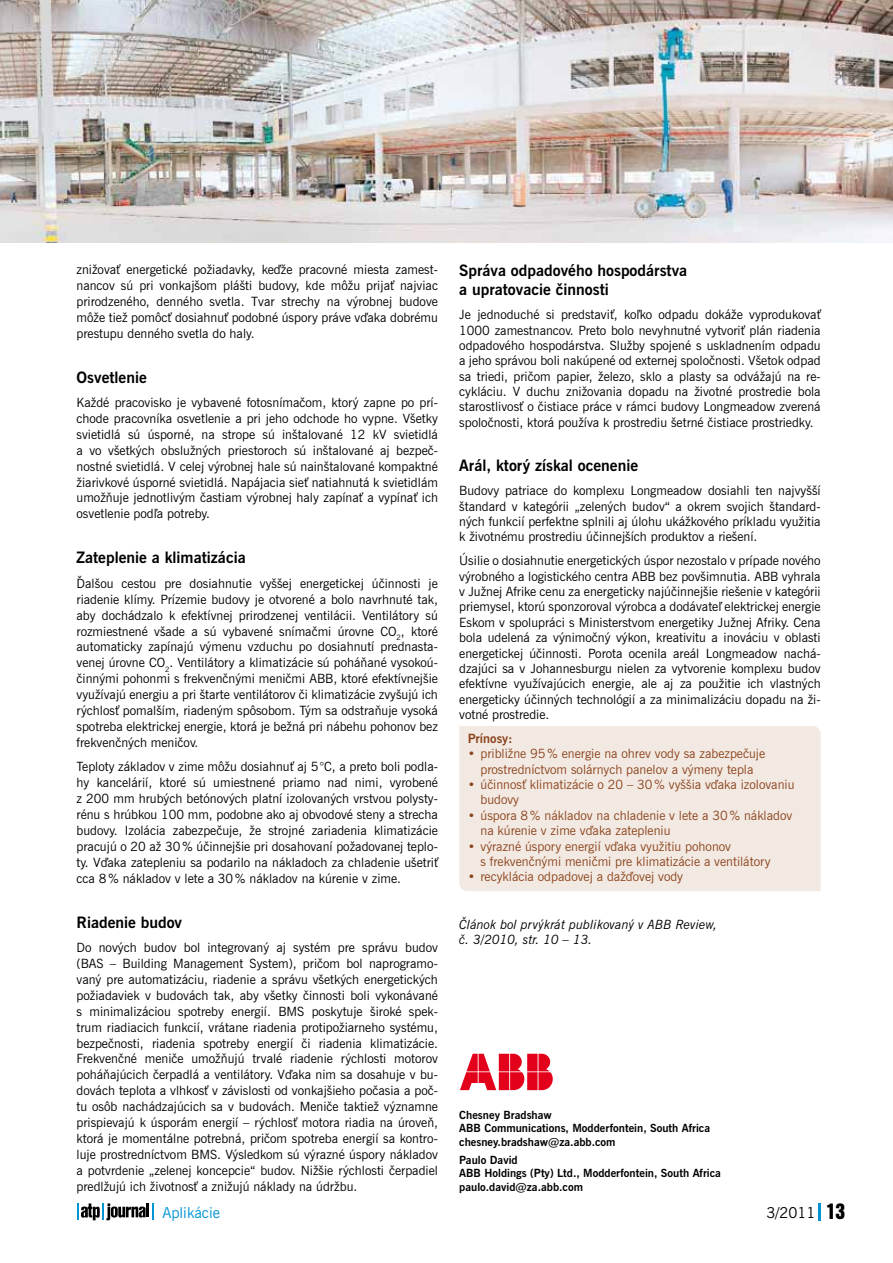
<style>
.page{position:relative;width:893px;height:1263px;background:#fff}
.page>*{position:absolute;margin:0;border:0;box-sizing:border-box;transform-origin:0 0}
.t1{font:700 15.75px/19px "News Gothic AT";color:#000}
.t2{font:15px "News Gothic AT";color:#0094d3}
.t3{font:15px "News Gothic AT";color:#000}
.t4{font:12.75px/15.9px "News Gothic AT";color:#000;text-align:justify}
.t5{font:12.75px/15.5px "News Gothic AT";color:#8c441d}
.t6{font:italic 12.75px/15.5px "News Gothic AT";color:#000}
.t7{font:700 12.75px "News Gothic AT";color:#8c441d}
.t8{font:700 11.25px/13.5px "News Gothic AT";color:#000}
.s1{font-family:"Swiss 921 AT Regular A";font-size:19.5px}
</style>
<div class="page">
<svg style="left:819px;top:1203px;width:2px;height:17px"></svg>
<svg style="left:152px;top:1203px;width:2px;height:17px"></svg>
<svg style="left:77px;top:1203px;width:69px;height:17px"></svg>
<hr style="left:146px;top:1203px;width:3px;height:14px;background:#000">
<div style="left:459px;top:726px;width:362px;height:165px;background:#f2e9e2"></div>
<img style="left:0;top:0;width:893px;height:242px">
<svg style="left:460px;top:1054px;width:93px;height:36px"></svg>
<p class="t4" style="left:77px;top:261px;width:363px">znižovať energetické požiadavky, keďže pracovné miesta zamest&shy;nancov sú pri vonkajšom plášti budovy, kde môžu prijať najviac prirodzeného, denného svetla. Tvar strechy na výrobnej budove môže tiež pomôcť dosiahnuť podobné úspory práve vďaka dobrému prestupu denného svetla do haly.</p>
<p class="t1" style="left:77px;top:367px;width:72px">Osvetlenie</p>
<p class="t4" style="left:77px;top:394px;width:363px">Každé pracovisko je vybavené fotosnímačom, ktorý zapne po prí&shy;chode pracovníka osvetlenie a pri jeho odchode ho vypne. Všetky svietidlá sú úsporné, na strope sú inštalované 12 kV svietidlá a vo všetkých obslužných priestoroch sú inštalované aj bezpeč&shy;nostné svietidlá. V celej výrobnej hale sú nainštalované kompaktné žiarivkové úsporné svietidlá. Napájacia sieť natiahnutá k svietidlám umožňuje jednotlivým častiam výrobnej haly zapínať a vypínať ich osvetlenie podľa potreby.</p>
<p class="t1" style="left:77px;top:548px;width:171px">Zateplenie a klimatizácia</p>
<p class="t4" style="left:77px;top:575px;width:363px">Ďalšou cestou pre dosiahnutie vyššej energetickej účinnosti je riadenie klímy. Prízemie budovy je otvorené a bolo navrhnuté tak, aby dochádzalo k efektívnej prirodzenej ventilácii. Ventilátory sú rozmiestnené všade a sú vybavené snímačmi úrovne CO<sub>2</sub>, ktoré automaticky zapínajú výmenu vzduchu po dosiahnutí prednasta&shy;venej úrovne CO<sub>2</sub>. Ventilátory a klimatizácie sú poháňané vysokoú&shy;činnými pohonmi s frekvenčnými meničmi ABB, ktoré efektívnejšie využívajú energiu a pri štarte ventilátorov či klimatizácie zvyšujú ich rýchlosť pomalším, riadeným spôsobom. Tým sa odstraňuje vysoká spotreba elektrickej energie, ktorá je bežná pri nábehu pohonov bez frekvenčných meničov.</p>
<p class="t4" style="left:77px;top:759px;width:363px">Teploty základov v zime môžu dosiahnuť aj 5°C, a preto boli podla&shy;hy kancelárií, ktoré sú umiestnené priamo nad nimi, vyrobené z 200 mm hrubých betónových platní izolovaných vrstvou polysty&shy;rénu s hrúbkou 100 mm, podobne ako aj obvodové steny a strecha budovy. Izolácia zabezpečuje, že strojné zariadenia klimatizácie pracujú o 20 až 30% účinnejšie pri dosahovaní požadovanej teplo&shy;ty. Vďaka zatepleniu sa podarilo na nákladoch za chladenie ušetriť cca 8% nákladov v lete a 30% nákladov na kúrenie v zime.</p>
<p class="t1" style="left:77px;top:912px;width:107px">Riadenie budov</p>
<p class="t4" style="left:77px;top:939px;width:363px">Do nových budov bol integrovaný aj systém pre správu budov (BAS – Building Management System), pričom bol naprogramo&shy;vaný pre automatizáciu, riadenie a správu všetkých energetických požiadaviek v budovách tak, aby všetky činnosti boli vykonávané s minimalizáciou spotreby energií. BMS poskytuje široké spek&shy;trum riadiacich funkcií, vrátane riadenia protipožiarneho systému, bezpečnosti, riadenia spotreby energií či riadenia klimatizácie.<br>Frekvenčné meniče umožňujú trvalé riadenie rýchlosti motorov poháňajúcich čerpadlá a ventilátory. Vďaka nim sa dosahuje v bu&shy;dovách teplota a vlhkosť v závislosti od vonkajšieho počasia a poč&shy;tu osôb nachádzajúcich sa v budovách. Meniče taktiež významne prispievajú k úsporám energií – rýchlosť motora riadia na úroveň, ktorá je momentálne potrebná, pričom spotreba energií sa kontro&shy;luje prostredníctvom BMS. Výsledkom sú výrazné úspory nákladov a potvrdenie „zelenej koncepcie“ budov. Nižšie rýchlosti čerpadiel predlžujú ich životnosť a znižujú náklady na údržbu.</p>
<p class="t1" style="left:459px;top:261px;width:230px">Správa odpadového hospodárstva a upratovacie činnosti</p>
<p class="t4" style="left:459px;top:307px;width:363px;line-height:15.5px">Je jednoduché si predstaviť, koľko odpadu dokáže vyprodukovať 1000 zamestnancov. Preto bolo nevyhnutné vytvoriť plán riadenia odpadového hospodárstva. Služby spojené s uskladnením odpadu a jeho správou boli nakúpené od externej spoločnosti. Všetok odpad sa triedi, pričom papier, železo, sklo a plasty sa odvážajú na re&shy;cykláciu. V duchu znižovania dopadu na životné prostredie bola starostlivosť o čistiace práce v rámci budovy Longmeadow zverená spoločnosti, ktorá používa k prostrediu šetrné čistiace prostriedky.</p>
<p class="t1" style="left:459px;top:456px;width:180px">Arál, ktorý získal ocenenie</p>
<p class="t4" style="left:459px;top:483px;width:363px;line-height:15.5px">Budovy patriace do komplexu Longmeadow dosiahli ten najvyšší štandard v kategórii „zelených budov“ a okrem svojich štandard&shy;ných funkcií perfektne splnili aj úlohu ukážkového príkladu využitia k životnému prostrediu účinnejších produktov a riešení.</p>
<p class="t4" style="left:459px;top:553px;width:363px;line-height:15.5px">Úsilie o dosiahnutie energetických úspor nezostalo v prípade nového výrobného a logistického centra ABB bez povšimnutia. ABB vyhrala v Južnej Afrike cenu za energeticky najúčinnejšie riešenie v kategórii priemysel, ktorú sponzoroval výrobca a dodávateľ elektrickej energie Eskom v spolupráci s Ministerstvom energetiky Južnej Afriky. Cena bola udelená za výnimočný výkon, kreativitu a inováciu v oblasti energetickej účinnosti. Porota ocenila areál Longmeadow nachá&shy;dzajúci sa v Johannesburgu nielen za vytvorenie komplexu budov efektívne využívajúcich energie, ale aj za použitie ich vlastných energeticky účinných technológií a za minimalizáciu dopadu na ži&shy;votné prostredie.</p>
<p class="t7" style="left:468px;top:730px;width:46px">Prínosy:</p>
<p class="t5" style="left:468px;top:746px;width:299px;text-align:center">• približne 95% energie na ohrev vody sa zabezpečuje prostredníctvom solárnych panelov a výmeny tepla</p>
<p class="t5" style="left:480px;top:777px;width:316px;text-indent:-13px">• účinnosť klimatizácie o 20 – 30% vyššia vďaka izolovaniu budovy</p>
<p class="t5" style="left:480px;top:807px;width:313px;text-indent:-13px">• úspora 8% nákladov na chladenie v lete a 30% nákladov na kúrenie v zime vďaka zatepleniu</p>
<p class="t5" style="left:480px;top:838px;width:291px;text-indent:-13px">• výrazné úspory energií vďaka využitiu pohonov<br>s -frekvenčnými meničmi pre klimatizácie a ventilátory</p>
<p class="t5" style="left:468px;top:869px;width:217px">• recyklácia odpadovej a dažďovej vody</p>
<p class="t6" style="left:459px;top:917px;width:259px">Článok bol prvýkrát publikovaný v ABB Review, č. 3/2010, str. 10 – 13.</p>
<p class="t8" style="left:459px;top:1108px;width:252px">Chesney Bradshaw<br>ABB Communications, Modderfontein, South Africa chesney.bradshaw@za.abb.com</p>
<p class="t8" style="left:459px;top:1153px;width:263px">Paulo David<br>ABB Holdings (Pty) Ltd., Modderfontein, South Africa paulo.david@za.abb.com</p>
<p class="t2" style="left:162px;top:1203px;width:59px">Aplikácie</p>
<p class="t3" style="left:766px;top:1203px;width:80px">3/2011 <span class="s1">13</span></p>
</div>
